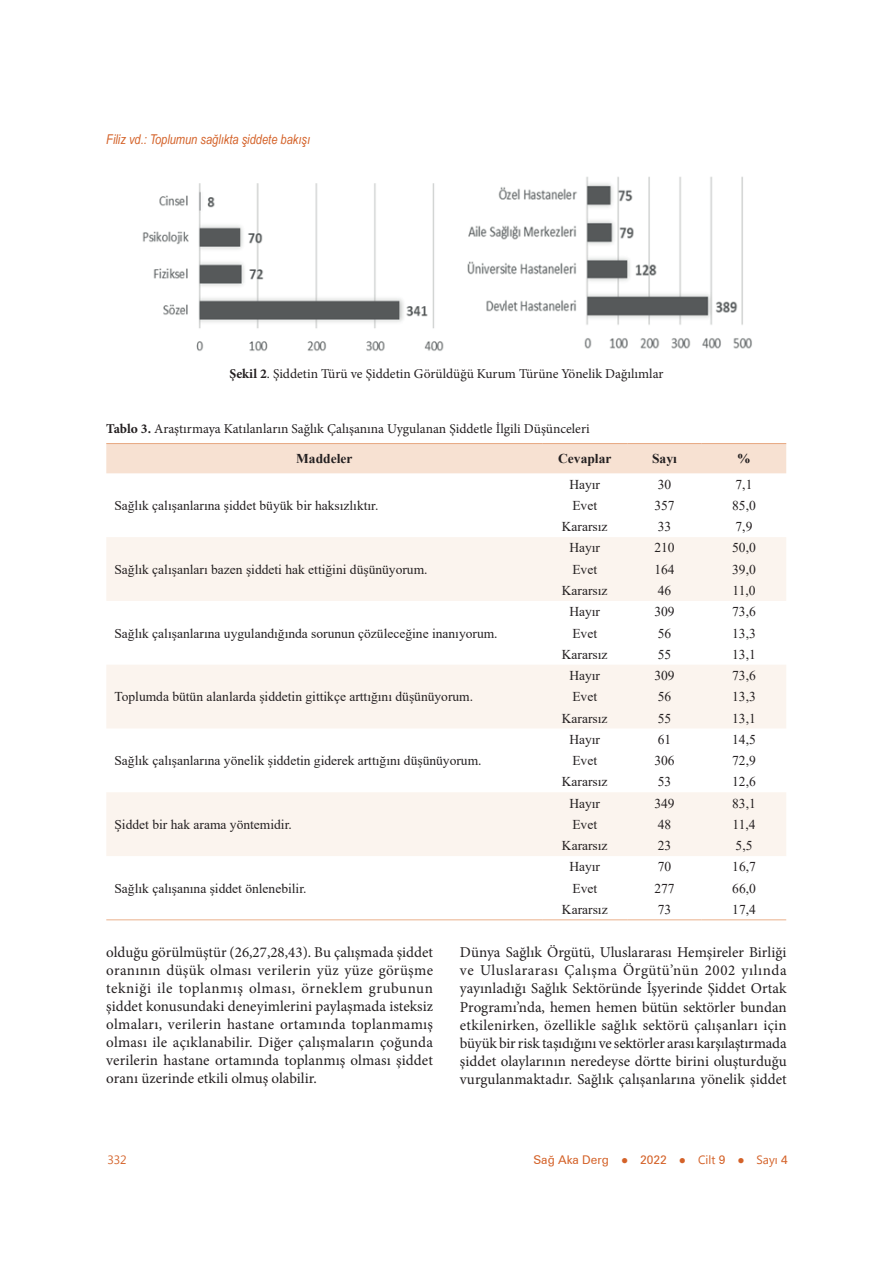
<style>
.page{position:relative;width:893px;height:1263px;background:#fff}
.page>*{position:absolute;margin:0;border:0;box-sizing:border-box;transform-origin:0 0}
.t1{font:15px/18px "Minion Pro";letter-spacing:.005em;color:#231f20;text-align:justify}
.t2{font:13.5px "Times New Roman";color:#231f20}
.t3{font:13.5px "Minion Pro";color:#231f20}
.t4{font:italic 13.5px "Arial Narrow";color:#d46229}
.t5{font:700 13.5px "Times New Roman";color:#231f20}
.t6{font:12px "Zurich BT";color:#d46229}
.t7{font:12px "Lao UI";color:#d46229}
.s1{font-weight:700}
.s2{font-family:"Sylfaen"}
.s3{font-family:"Lao UI"}
</style>
<div class="page">
<img style="left:142px;top:176px;width:610px;height:175px">
<div style="left:106px;top:444px;width:680px;height:29px;background:#f7e1d2"></div>
<svg style="left:106px;top:537px;width:680px;height:319px;fill:#fbf4ee"></svg>
<hr style="left:106px;top:443px;width:436px;height:1px;background:#e7a880">
<hr style="left:542px;top:443px;width:85px;height:1px;background:#e7a880">
<hr style="left:627px;top:443px;width:75px;height:1px;background:#e7a880">
<hr style="left:702px;top:443px;width:84px;height:1px;background:#e7a880">
<hr style="left:542px;top:919px;width:85px;height:1px;background:#eab08b">
<hr style="left:627px;top:919px;width:75px;height:1px;background:#eab08b">
<hr style="left:702px;top:919px;width:84px;height:1px;background:#eab08b">
<hr style="left:106px;top:919px;width:436px;height:1px;background:#eab08b">
<p class="t4" style="left:106px;top:130px;width:205px">Filiz vd.: Toplumun sağlıkta şiddete bakışı</p>
<p class="t3" style="left:229px;top:364px;width:436px"><span class="s1">Şekil 2</span>. Şiddetin Türü ve Şiddetin Görüldüğü Kurum Türüne Yönelik Dağılımlar</p>
<p class="t3" style="left:106px;top:420px;width:485px"><span class="s1">Tablo 3.</span> Araştırmaya Katılanların Sağlık Çalışanına Uygulanan Şiddetle İlgili Düşünceleri</p>
<p class="t5" style="left:296px;top:449px;width:58px">Maddeler</p>
<p class="t5" style="left:558px;top:449px;width:55px">Cevaplar</p>
<p class="t5" style="left:652px;top:449px;width:26px">Sayı</p>
<p class="t5" style="left:737px;top:449px;width:15px">%</p>
<p class="t2" style="left:114px;top:496px;width:265px">Sağlık çalışanlarına şiddet büyük bir haksızlıktır.</p>
<p class="t2" style="left:569px;top:475px;width:32px">Hayır</p>
<p class="t2" style="left:658px;top:475px;width:15px">30</p>
<p class="t2" style="left:735px;top:475px;width:18px">7,1</p>
<p class="t2" style="left:572px;top:496px;width:26px">Evet</p>
<p class="t2" style="left:654px;top:496px;width:22px">357</p>
<p class="t2" style="left:732px;top:496px;width:25px">85,0</p>
<p class="t2" style="left:562px;top:517px;width:47px">Kararsız</p>
<p class="t2" style="left:658px;top:517px;width:15px">33</p>
<p class="t2" style="left:735px;top:517px;width:18px">7,9</p>
<p class="t2" style="left:114px;top:560px;width:315px">Sağlık çalışanları bazen şiddeti hak ettiğini düşünüyorum.</p>
<p class="t2" style="left:114px;top:623px;width:385px">Sağlık çalışanlarına uygulandığında sorunun çözüleceğine inanıyorum.</p>
<p class="t2" style="left:114px;top:687px;width:360px">Toplumda bütün alanlarda şiddetin gittikçe arttığını düşünüyorum.</p>
<p class="t2" style="left:114px;top:751px;width:369px">Sağlık çalışanlarına yönelik şiddetin giderek arttığını düşünüyorum.</p>
<p class="t2" style="left:114px;top:815px;width:179px">Şiddet bir hak arama yöntemidir.</p>
<p class="t2" style="left:114px;top:878px;width:193px">Sağlık çalışanına şiddet önlenebilir.</p>
<p class="t2" style="left:569px;top:538px;width:32px">Hayır</p>
<p class="t2" style="left:654px;top:538px;width:22px">210</p>
<p class="t2" style="left:732px;top:538px;width:25px">50,0</p>
<p class="t2" style="left:572px;top:560px;width:26px">Evet</p>
<p class="t2" style="left:654px;top:560px;width:22px">164</p>
<p class="t2" style="left:732px;top:560px;width:25px">39,0</p>
<p class="t2" style="left:562px;top:581px;width:47px">Kararsız</p>
<p class="t2" style="left:658px;top:581px;width:15px">46</p>
<p class="t2" style="left:732px;top:581px;width:25px">11,0</p>
<p class="t2" style="left:569px;top:602px;width:32px">Hayır</p>
<p class="t2" style="left:654px;top:602px;width:22px">309</p>
<p class="t2" style="left:732px;top:602px;width:25px">73,6</p>
<p class="t2" style="left:572px;top:623px;width:26px">Evet</p>
<p class="t2" style="left:658px;top:623px;width:15px">56</p>
<p class="t2" style="left:732px;top:623px;width:25px">13,3</p>
<p class="t2" style="left:562px;top:645px;width:47px">Kararsız</p>
<p class="t2" style="left:658px;top:645px;width:15px">55</p>
<p class="t2" style="left:732px;top:645px;width:25px">13,1</p>
<p class="t2" style="left:569px;top:666px;width:32px">Hayır</p>
<p class="t2" style="left:654px;top:666px;width:22px">309</p>
<p class="t2" style="left:732px;top:666px;width:25px">73,6</p>
<p class="t2" style="left:572px;top:687px;width:26px">Evet</p>
<p class="t2" style="left:658px;top:687px;width:15px">56</p>
<p class="t2" style="left:732px;top:687px;width:25px">13,3</p>
<p class="t2" style="left:562px;top:708px;width:47px">Kararsız</p>
<p class="t2" style="left:658px;top:708px;width:15px">55</p>
<p class="t2" style="left:732px;top:708px;width:25px">13,1</p>
<p class="t2" style="left:569px;top:730px;width:32px">Hayır</p>
<p class="t2" style="left:658px;top:730px;width:15px">61</p>
<p class="t2" style="left:732px;top:730px;width:25px">14,5</p>
<p class="t2" style="left:572px;top:751px;width:26px">Evet</p>
<p class="t2" style="left:654px;top:751px;width:22px">306</p>
<p class="t2" style="left:732px;top:751px;width:25px">72,9</p>
<p class="t2" style="left:562px;top:772px;width:47px">Kararsız</p>
<p class="t2" style="left:658px;top:772px;width:15px">53</p>
<p class="t2" style="left:732px;top:772px;width:25px">12,6</p>
<p class="t2" style="left:569px;top:793px;width:32px">Hayır</p>
<p class="t2" style="left:654px;top:793px;width:22px">349</p>
<p class="t2" style="left:732px;top:793px;width:25px">83,1</p>
<p class="t2" style="left:572px;top:815px;width:26px">Evet</p>
<p class="t2" style="left:658px;top:815px;width:15px">48</p>
<p class="t2" style="left:732px;top:815px;width:25px">11,4</p>
<p class="t2" style="left:562px;top:836px;width:47px">Kararsız</p>
<p class="t2" style="left:658px;top:836px;width:15px">23</p>
<p class="t2" style="left:736px;top:836px;width:18px">5,5</p>
<p class="t2" style="left:569px;top:857px;width:32px">Hayır</p>
<p class="t2" style="left:658px;top:857px;width:15px">70</p>
<p class="t2" style="left:732px;top:857px;width:25px">16,7</p>
<p class="t2" style="left:572px;top:879px;width:26px">Evet</p>
<p class="t2" style="left:654px;top:879px;width:22px">277</p>
<p class="t2" style="left:732px;top:879px;width:25px">66,0</p>
<p class="t2" style="left:562px;top:900px;width:47px">Kararsız</p>
<p class="t2" style="left:658px;top:900px;width:15px">73</p>
<p class="t2" style="left:732px;top:900px;width:25px">17,4</p>
<p class="t1" style="left:106px;top:943px;width:328px">olduğu görülmüştür (26,27,28,43). Bu çalışmada şiddet oranının düşük olması verilerin yüz yüze görüşme tekniği ile toplanmış olması, örneklem grubunun şiddet konusundaki deneyimlerini paylaşmada isteksiz olmaları, verilerin hastane ortamında toplanmamış olması ile açıklanabilir. Diğer çalışmaların çoğunda verilerin hastane ortamında toplanmış olması şiddet oranı üzerinde etkili olmuş olabilir.</p>
<p class="t1" style="left:460px;top:943px;width:328px">Dünya Sağlık Örgütü, Uluslararası Hemşireler Birliği ve Uluslararası Çalışma Örgütü’nün 2002 yılında yayınladığı Sağlık Sektöründe İşyerinde Şiddet Ortak Programı’nda, hemen hemen bütün sektörler bundan etkilenirken, özellikle sağlık sektörü çalışanları için büyük bir risk taşıdığını ve sektörler arası karşılaştırmada şiddet olaylarının neredeyse dörtte birini oluşturduğu vurgulanmaktadır. Sağlık çalışanlarına yönelik şiddet</p>
<p class="t7" style="left:107px;top:1152px;width:21px">332</p>
<p class="t6" style="left:533px;top:1153px;width:256px">Sağ Aka Derg <span class="s2">●</span> 2022 <span class="s2">●</span> <span class="s3">Cilt</span> 9 <span class="s2">●</span> <span class="s3">Sayı</span> 4</p>
</div>
